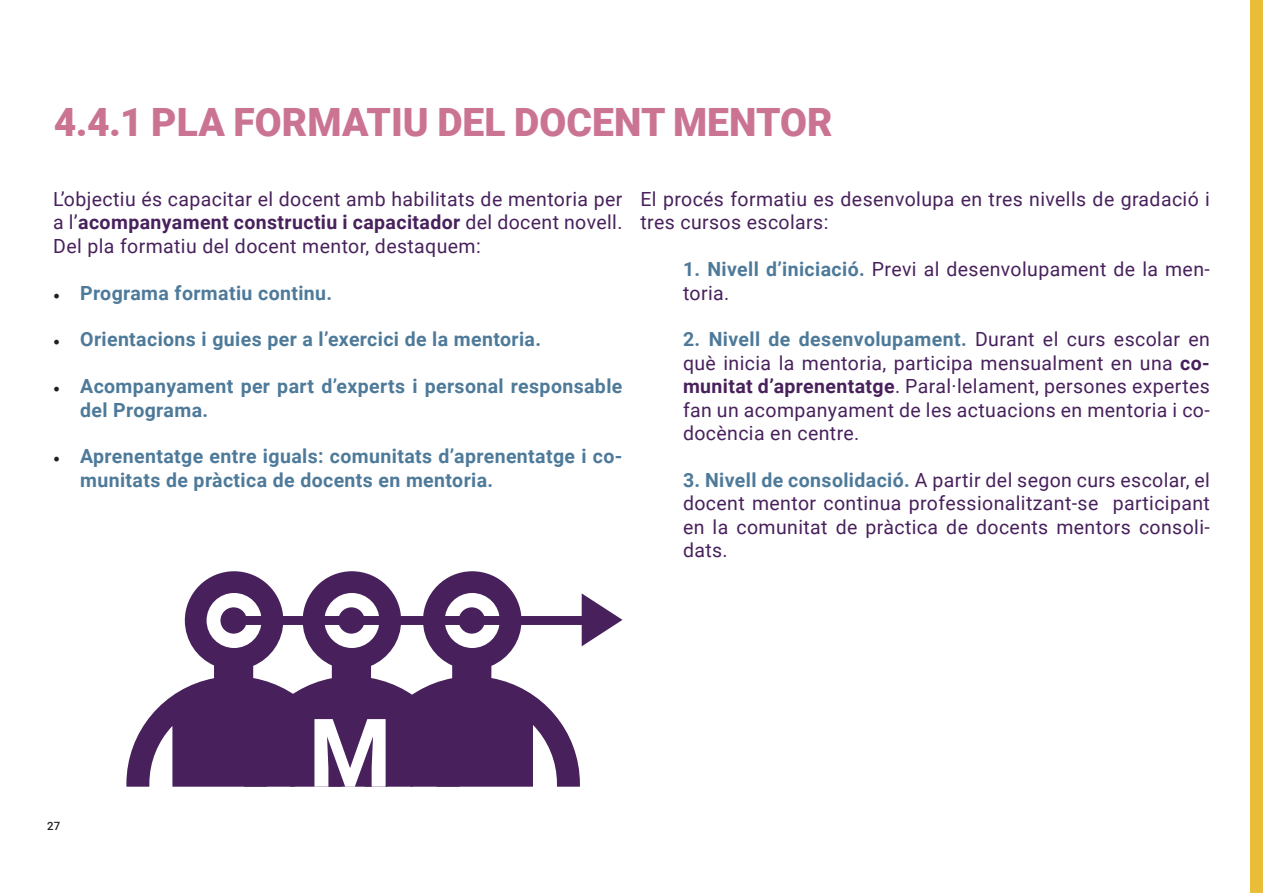
<style>
.page{position:relative;width:1263px;height:893px;background:#fff}
.page>*{position:absolute;margin:0;border:0;box-sizing:border-box;transform-origin:0 0}
.t1{font:900 39px "Roboto";color:#cb7392}
.t2{font:19.5px/23.4px "Roboto";letter-spacing:.02em;color:#48215c;text-align:justify}
.t3{font:700 19.5px/23.4px "Roboto";letter-spacing:.02em;color:#4e7a9a}
.t4{font:500 11.4px "Roboto";color:#231f20}
.s1{font-weight:700}
.s2{font-family:"Minion Pro";font-weight:400;font-size:18px;color:#231f20}
.s3{font-weight:700;color:#4e7a9a}
</style>
<div class="page">
<div style="left:1250px;top:0;width:13px;height:893px;background:#e9bd37"></div>
<svg style="left:342px;top:571px;width:23px;height:148px;fill:#48215c"></svg>
<svg style="left:126px;top:571px;width:216px;height:216px;fill:#48215c"></svg>
<svg style="left:365px;top:571px;width:215px;height:216px;fill:#48215c"></svg>
<div style="left:229px;top:616px;width:371px;height:9px;background:#48215c;border-radius:4px"></div>
<svg style="left:314px;top:719px;width:72px;height:68px"></svg>
<svg style="left:582px;top:593px;width:40px;height:53px"></svg>
<p class="t1" style="left:54px;top:94px;width:780px">4.4.1 PLA FORMATIU DEL DOCENT MENTOR</p>
<p class="t2" style="left:53px;top:187px;width:571px">L’objectiu és capacitar el docent amb habilitats de mentoria per a l’<span class="s1">acompanyament constructiu i capacitador</span> del docent novell.<br>Del pla formatiu del docent mentor, destaquem:</p>
<p class="t3" style="left:53px;top:280px;width:281px"><span class="s2">•</span> Programa formatiu continu.</p>
<p class="t3" style="left:53px;top:327px;width:489px"><span class="s2">•</span> Orientacions i guies per a l’exercici de la mentoria.</p>
<p class="t3" style="left:80px;top:374px;width:544px;text-indent:-27px"><span class="s2">•</span> Acompanyament per part d’experts i personal responsable del Programa.</p>
<p class="t3" style="left:80px;top:444px;width:544px;text-indent:-27px"><span class="s2">•</span> Aprenentatge entre iguals: comunitats d’aprenentatge i co&shy;munitats de pràctica de docents en mentoria.</p>
<p class="t2" style="left:640px;top:187px;width:571px">El procés formatiu es desenvolupa en tres nivells de gradació i tres cursos escolars:</p>
<p class="t2" style="left:683px;top:257px;width:528px"><span class="s3">1. Nivell d’iniciació.</span> Previ al desenvolupament de la men&shy;toria.</p>
<p class="t2" style="left:683px;top:327px;width:528px"><span class="s3">2. Nivell de desenvolupament.</span> Durant el curs escolar en què inicia la mentoria, participa mensualment en una <span class="s1">co&shy;munitat d’aprenentatge</span>. Paral·lelament, persones expertes fan un acompanyament de les actuacions en mentoria i co&shy;docència en centre.</p>
<p class="t2" style="left:683px;top:467px;width:528px"><span class="s3">3. Nivell de consolidació.</span> A partir del segon curs escolar, el docent mentor continua professionalitzant-se participant en la comunitat de pràctica de docents mentors consoli&shy;dats.</p>
<p class="t4" style="left:47px;top:818px;width:15px">27</p>
</div>
